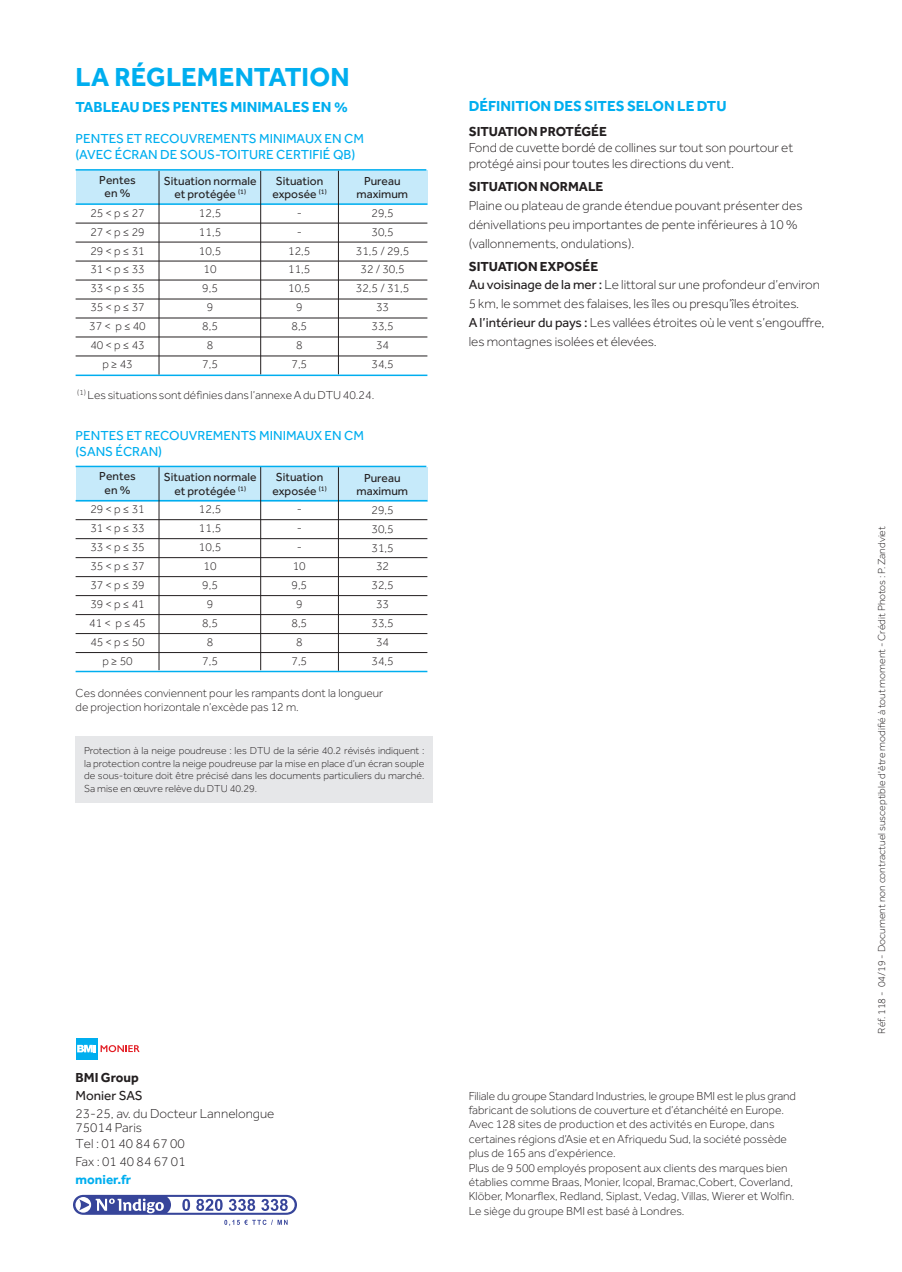
<style>
.page{position:relative;width:902px;height:1272px;background:#fff}
.page>*{position:absolute;margin:0;border:0;box-sizing:border-box;transform-origin:0 0}
.t1{font:700 27px "Effra";color:#00aeef}
.t2{font:700 15px "Effra";color:#00aeef}
.t3{font:300 13.5px/18.8px "Effra";color:#231f20}
.t4{font:13.5px/16.2px "Effra";color:#00aeef}
.t5{font:700 13.5px "Effra";color:#231f20}
.t6{font:13.5px "Effra";color:#231f20}
.t7{font:700 13.5px "Effra";color:#00aeef}
.t8{font:300 12px/18.9px "Effra";color:#231f20;text-align:center}
.t9{font:12px/13.5px "Effra";color:#231f20;text-align:center}
.t10{font:300 10.5px/12.6px "Effra";color:#231f20;text-align:justify}
.s1{font-weight:700}
.s2{font-weight:400}
</style>
<div class="page">
<div style="left:76px;top:170px;width:351px;height:35px;background:#c6eafa"></div>
<div style="left:75px;top:466px;width:353px;height:36px;background:#fff;opacity:.75"></div>
<div style="left:76px;top:467px;width:351px;height:34px;background:#c6eafa"></div>
<hr style="left:76px;top:242px;width:351px;height:1px;background:#231f20">
<hr style="left:76px;top:538px;width:351px;height:1px;background:#231f20">
<hr style="left:76px;top:203px;width:351px;height:2px;background:#00aeef">
<hr style="left:76px;top:500px;width:351px;height:1px;background:#00aeef">
<hr style="left:76px;top:261px;width:351px;height:1px;background:#231f20">
<hr style="left:76px;top:557px;width:351px;height:1px;background:#231f20">
<hr style="left:76px;top:280px;width:351px;height:1px;background:#231f20">
<hr style="left:76px;top:576px;width:351px;height:1px;background:#231f20">
<hr style="left:76px;top:298px;width:351px;height:1px;background:#231f20">
<hr style="left:76px;top:595px;width:351px;height:1px;background:#231f20">
<hr style="left:76px;top:317px;width:351px;height:1px;background:#231f20">
<hr style="left:76px;top:614px;width:351px;height:1px;background:#231f20">
<hr style="left:76px;top:336px;width:351px;height:1px;background:#231f20">
<hr style="left:76px;top:633px;width:351px;height:1px;background:#231f20">
<hr style="left:76px;top:652px;width:351px;height:1px;background:#231f20">
<hr style="left:76px;top:355px;width:351px;height:1px;background:#231f20">
<hr style="left:76px;top:374px;width:351px;height:2px;background:#00aeef">
<hr style="left:76px;top:670px;width:351px;height:2px;background:#00aeef">
<hr style="left:76px;top:223px;width:351px;height:1px;background:#231f20">
<hr style="left:76px;top:519px;width:351px;height:1px;background:#231f20">
<hr style="left:159px;top:171px;width:1px;height:203px;background:#231f20">
<hr style="left:159px;top:467px;width:1px;height:203px;background:#231f20">
<hr style="left:260px;top:171px;width:1px;height:203px;background:#231f20">
<hr style="left:260px;top:467px;width:1px;height:203px;background:#231f20">
<hr style="left:338px;top:170px;width:1px;height:204px;background:#231f20">
<hr style="left:338px;top:467px;width:1px;height:203px;background:#231f20">
<hr style="left:76px;top:169px;width:350px;height:2px;background:#00aeef">
<hr style="left:76px;top:465px;width:350px;height:2px;background:#00aeef">
<div style="left:76px;top:736px;width:357px;height:66px;background:#e6e7e9"></div>
<svg style="left:73px;top:1194px;width:224px;height:31px"></svg>
<div style="left:76px;top:1037px;width:21px;height:22px;background:#00aeef"></div>
<svg style="left:77px;top:1044px;width:63px;height:8px"></svg>
<h1 class="t1" style="left:76px;top:61px;width:272px">LA RÉGLEMEN TATION</h1>
<p class="t2" style="left:76px;top:98px;width:274px">TABLEAU DES PENTES MINIMALES EN %</p>
<p class="t4" style="left:76px;top:130px;width:290px">Pentes et recouvrements minimaux en cm (avec écran de sous-toiture certifié QB)</p>
<p class="t9" style="left:99px;top:173px;width:38px">Pentes en %</p>
<p class="t8" style="left:89px;top:203px;width:58px">25 &lt; p ≤ 27<br>27 &lt; p ≤ 29<br>29 &lt; p ≤ 31<br>31 &lt; p ≤ 33<br>33 &lt; p ≤ 35<br>35 &lt; p ≤ 37<br>37 &lt; p ≤ 40<br>40 &lt; p ≤ 43 p ≥ 43</p>
<p class="t9" style="left:164px;top:174px;width:94px">Situation normale et protégée <sup>(1)</sup></p>
<p class="t8" style="left:199px;top:203px;width:24px">12,5<br>11,5<br>10,5<br>10<br>9,5<br>9<br>8,5<br>8<br>7,5</p>
<p class="t9" style="left:272px;top:174px;width:56px;text-align:left">Situation exposée <sup>(1)</sup></p>
<p class="t8" style="left:288px;top:203px;width:24px">-<br>-<br>12,5<br>11,5<br>10,5<br>9<br>8,5<br>8<br>7,5</p>
<p class="t9" style="left:356px;top:174px;width:53px">Pureau maximum</p>
<p class="t8" style="left:356px;top:203px;width:55px">29,5<br>30,5<br>31,5 / 29,5<br>32 / 30,5<br>32,5 / 31,5<br>33<br>33,5<br>34<br>34,5</p>
<p class="t8" style="left:77px;top:385px;width:298px"><sup>(1)</sup> Les situations sont définies dans l’annexe A du DTU 40.24.</p>
<p class="t4" style="left:76px;top:427px;width:290px">Pentes et recouvrements minimaux en cm (sans écran)</p>
<p class="t9" style="left:99px;top:469px;width:38px">Pentes en %</p>
<p class="t8" style="left:89px;top:500px;width:58px">29 &lt; p ≤ 31<br>31 &lt; p ≤ 33<br>33 &lt; p ≤ 35<br>35 &lt; p ≤ 37<br>37 &lt; p ≤ 39<br>39 &lt; p ≤ 41<br>41 &lt; p ≤ 45<br>45 &lt; p ≤ 50 p ≥ 50</p>
<p class="t9" style="left:164px;top:470px;width:94px">Situation normale et protégée <sup>(1)</sup></p>
<p class="t8" style="left:199px;top:500px;width:24px">12,5<br>11,5<br>10,5<br>10<br>9,5<br>9<br>8,5<br>8<br>7,5</p>
<p class="t9" style="left:272px;top:470px;width:56px;text-align:left">Situation exposée <sup>(1)</sup></p>
<p class="t8" style="left:291px;top:500px;width:17px">-<br>-<br>-<br>10<br>9,5<br>9<br>8,5<br>8<br>7,5</p>
<p class="t9" style="left:356px;top:471px;width:53px">Pureau maximum</p>
<p class="t8" style="left:371px;top:500px;width:24px">29,5<br>30,5<br>31,5<br>32<br>32,5<br>33<br>33,5<br>34<br>34,5</p>
<p class="t8" style="left:76px;top:685px;width:309px;line-height:14.4px;text-align:left">Ces données conviennent pour les rampants dont la longueur de projection horizontale n’excède pas 12 m.</p>
<p class="t10" style="left:84px;top:744px;width:342px">Protection à la neige poudreuse : les DTU de la série 40.2 révisés indiquent : la protection contre la neige poudreuse par la mise en place d’un écran souple de sous-toiture doit être précisé dans les documents particuliers du marché.<br>Sa mise en œuvre relève du DTU 40.29.</p>
<p class="t2" style="left:468px;top:96px;width:257px">DÉFINITION DES SITES SELON LE DTU</p>
<p class="t5" style="left:468px;top:123px;width:138px">SITUATION PROTÉGÉE</p>
<p class="t3" style="left:468px;top:139px;width:326px;line-height:16.2px">Fond de cuvette bordé de collines sur tout son pourtour et protégé ainsi pour toutes les directions du vent.</p>
<p class="t5" style="left:468px;top:178px;width:135px">SITUATION NORMALE</p>
<p class="t3" style="left:468px;top:196px;width:335px">Plaine ou plateau de grande étendue pouvant présenter des dénivellations peu importantes de pente inférieures à 10 % (vallonnements, ondulations).</p>
<p class="t3" style="left:468px;top:257px;width:357px"><span class="s1">SITUATION EXPOSÉE<br></span><span class="s2">Au voisinage de la mer :</span> Le littoral sur une profondeur d’environ 5 km, le sommet des falaises, les îles ou presqu’îles étroites.<br><span class="s2">A l’intérieur du pays :</span> Les vallées étroites où le vent s’engouffre, les montagnes isolées et élevées.</p>
<p class="t5" style="left:76px;top:1069px;width:65px">BMI GROUP</p>
<p class="t6" style="left:76px;top:1087px;width:67px">Monier SAS</p>
<p class="t3" style="left:76px;top:1106px;width:200px;line-height:14.2px">23-25, av. du Docteur Lannelongue<br>75014 Paris</p>
<p class="t3" style="left:76px;top:1134px;width:112px;line-height:18.1px">Tel : 01 40 84 67 00<br>Fax : 01 40 84 67 01</p>
<p class="t7" style="left:76px;top:1171px;width:57px">MONIER.FR</p>
<p class="t8" style="left:468px;top:1088px;width:329px;line-height:14.4px;text-align:left">Filiale du groupe Standard Industries, le groupe BMI est le plus grand fabricant de solutions de couverture et d’étanchéité en Europe.<br>Avec 128 sites de production et des activités en Europe, dans certaines régions d’Asie et en Afriquedu Sud, la société possède plus de 165 ans d’expérience.<br>Plus de 9 500 employés proposent aux clients des marques bien établies comme Braas, Monier, Icopal, Bramac,Cobert, Coverland, Klöber, Monarflex, Redland, Siplast, Vedag, Villas, Wierer et Wolfin.<br>Le siège du groupe BMI est basé à Londres.</p>
<p class="t10" style="left:875px;top:1033px;width:509px;rotate:-90deg">Réf. 118 - 04/19 - Document non contractuel susceptible d'être modifié à tout moment - Crédit Photos : P. Zandviet</p>
</div>
